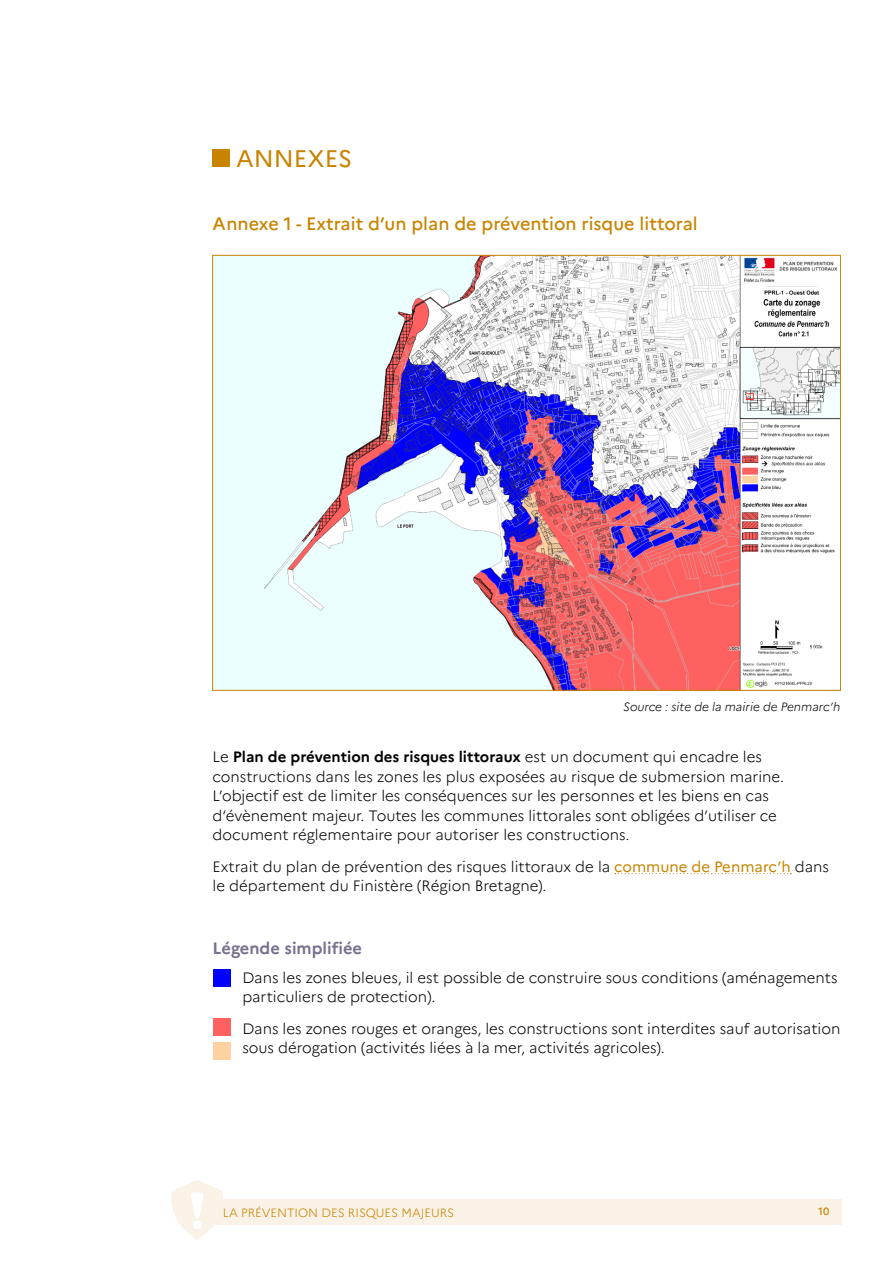
<style>
.page{position:relative;width:893px;height:1263px;background:#fff}
.page>*{position:absolute;margin:0;border:0;box-sizing:border-box;transform-origin:0 0}
.t1{font:24px "Marianne";color:#c88401}
.t2{font:500 18px "Marianne";color:#c88401}
.t3{font:700 16.5px "Marianne";color:#79718d}
.t4{font:300 15px/19.5px "Marianne";color:#000}
.t5{font:italic 300 12px "Marianne";color:#000}
.t6{font:300 12px "Marianne";color:#c88401}
.t7{font:500 10.5px "Marianne";color:#c88401}
.s1{font-weight:700}
.s2{font-weight:400;color:#c88401}
</style>
<div class="page">
<div style="left:212px;top:1199px;width:629px;height:26px;background:#faf2e7"></div>
<svg style="left:172px;top:1180px;width:51px;height:60px"></svg>
<div style="left:193px;top:1220px;width:8px;height:9px;background:#fff;border-radius:50%"></div>
<svg style="left:615px;top:873px;width:176px;height:1px"></svg>
<div style="left:213px;top:150px;width:17px;height:17px;background:#c88401"></div>
<img style="left:214px;top:257px;width:625px;height:431px">
<div style="left:214px;top:970px;width:17px;height:17px;background:#00f"></div>
<div style="left:214px;top:1019px;width:17px;height:17px;background:#ff6060"></div>
<div style="left:214px;top:1042px;width:17px;height:17px;background:#ffd0a0"></div>
<h1 class="t1" style="left:236px;top:144px;width:118px">ANNEXES</h1>
<p class="t2" style="left:213px;top:213px;width:487px">Annexe 1 - Extrait d’un plan de prévention risque littoral</p>
<p class="t5" style="left:623px;top:700px;width:219px">Source : site de la mairie de Penmarc’h</p>
<p class="t4" style="left:213px;top:747px;width:573px">Le <span class="s1">Plan de prévention des risques littoraux</span> est un document qui encadre les constructions dans les zones les plus exposées au risque de submersion marine.<br>L’objectif est de limiter les conséquences sur les personnes et les biens en cas d’évènement majeur. Toutes les communes littorales sont obligées d’utiliser ce document réglementaire pour autoriser les constructions.</p>
<p class="t4" style="left:213px;top:856px;width:618px">Extrait du plan de prévention des risques littoraux de la <span class="s2">commune de Penmarc’h</span> dans le département du Finistère (Région Bretagne).</p>
<p class="t3" style="left:213px;top:938px;width:151px">Légende simplifiée</p>
<p class="t4" style="left:242px;top:967px;width:597px">Dans les zones bleues, il est possible de construire sous conditions (aménagements particuliers de protection).</p>
<p class="t4" style="left:242px;top:1018px;width:600px">Dans les zones rouges et oranges, les constructions sont interdites sauf autorisation sous dérogation (activités liées à la mer, activités agricoles).</p>
<p class="t6" style="left:223px;top:1205px;width:233px">LA PRÉVENTION DES RISQUES MAJEURS</p>
<p class="t7" style="left:818px;top:1205px;width:13px">10</p>
</div>
